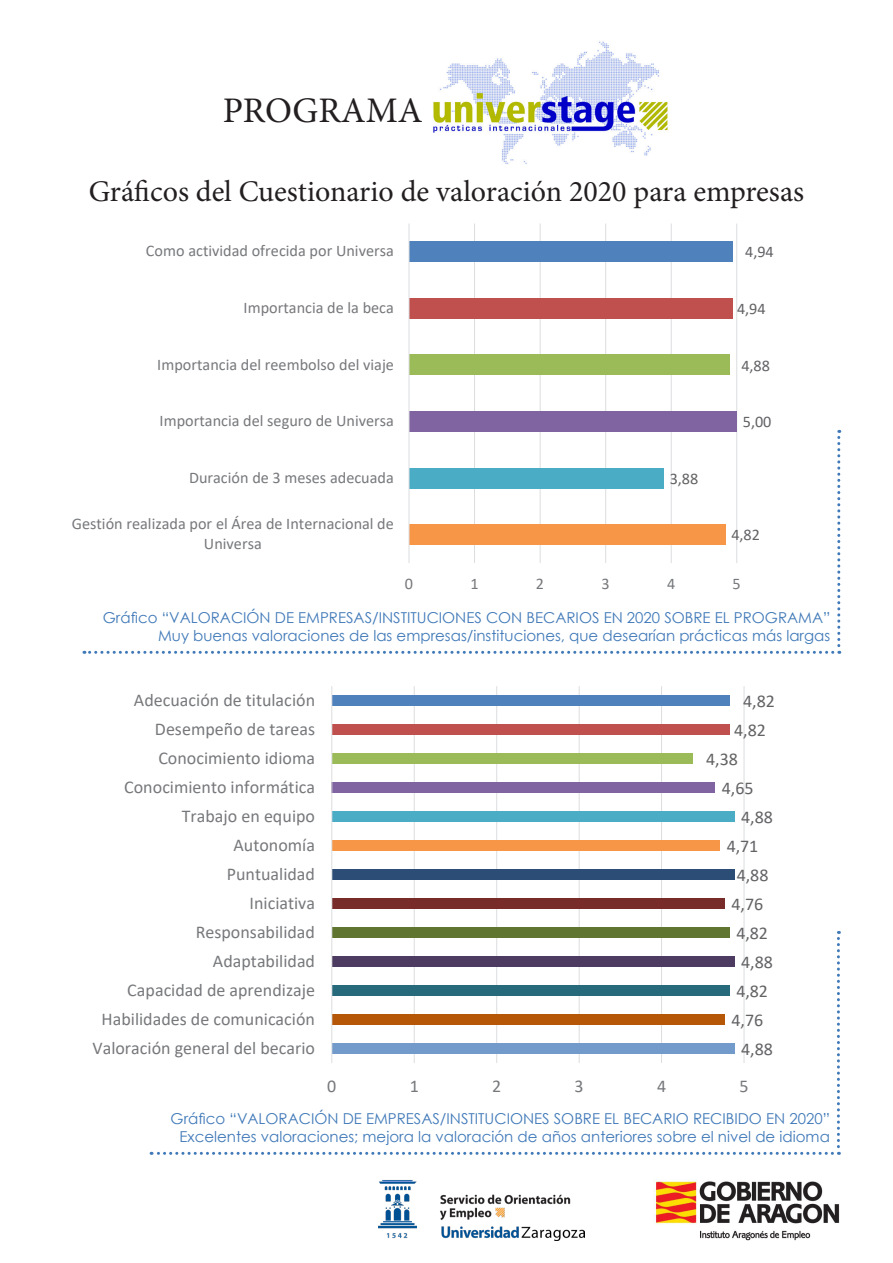
<style>
.page{position:relative;width:893px;height:1263px;background:#fff}
.page>*{position:absolute;margin:0;border:0;box-sizing:border-box;transform-origin:0 0}
.t1{font:36px "Minion Pro";color:#231f20}
.t2{font:30px "Minion Pro";color:#231f20}
.t3{font:18px/29px "Calibri";color:#76787b;text-align:right}
.t4{font:18px "Calibri";letter-spacing:-.005em;color:#636366}
.t5{font:16.2px/19.8px "Calibri";color:#76787b;text-align:center}
.t6{font:16.2px "Calibri";letter-spacing:-.005em;color:#636366}
.Párrafo_de_gráficos{font:15px "Century Gothic";color:#4079b8}
</style>
<div class="page">
<img style="left:378px;top:1180px;width:207px;height:60px">
<img style="left:656px;top:1181px;width:183px;height:59px">
<img style="left:433px;top:41px;width:235px;height:123px">
<hr style="left:414px;top:686px;width:1px;height:377px;background:#dcdddf">
<hr style="left:496px;top:686px;width:1px;height:377px;background:#dcdddf">
<hr style="left:579px;top:686px;width:1px;height:377px;background:#dcdddf">
<hr style="left:661px;top:686px;width:1px;height:377px;background:#dcdddf">
<hr style="left:744px;top:686px;width:1px;height:377px;background:#dcdddf">
<div style="left:332px;top:695px;width:397px;height:11px;background:#4f81bd"></div>
<div style="left:332px;top:724px;width:397px;height:11px;background:#c0504d"></div>
<div style="left:332px;top:753px;width:360px;height:11px;background:#9bbb59"></div>
<div style="left:332px;top:782px;width:383px;height:11px;background:#8064a2"></div>
<div style="left:332px;top:811px;width:402px;height:11px;background:#4bacc6"></div>
<div style="left:332px;top:840px;width:388px;height:11px;background:#f79646"></div>
<div style="left:332px;top:869px;width:402px;height:11px;background:#2c4d75"></div>
<div style="left:332px;top:898px;width:393px;height:11px;background:#772c2a"></div>
<div style="left:332px;top:927px;width:397px;height:11px;background:#5f7530"></div>
<hr style="left:331px;top:686px;width:1px;height:377px;background:#dcdddf">
<svg style="left:151px;top:931px;width:689px;height:224px"></svg>
<hr style="left:474px;top:223px;width:1px;height:340px;background:#dcdddf">
<hr style="left:540px;top:223px;width:1px;height:340px;background:#dcdddf">
<hr style="left:605px;top:223px;width:1px;height:340px;background:#dcdddf">
<hr style="left:671px;top:223px;width:1px;height:340px;background:#dcdddf">
<hr style="left:736px;top:223px;width:1px;height:340px;background:#dcdddf">
<div style="left:409px;top:242px;width:324px;height:20px;background:#4f81bd"></div>
<div style="left:409px;top:298px;width:324px;height:20px;background:#c0504d"></div>
<div style="left:409px;top:355px;width:320px;height:20px;background:#9bbb59"></div>
<div style="left:409px;top:411px;width:328px;height:21px;background:#8064a2"></div>
<hr style="left:409px;top:223px;width:1px;height:340px;background:#dcdddf">
<svg style="left:84px;top:430px;width:756px;height:224px"></svg>
<p class="t1" style="left:223px;top:87px;width:201px">PROGRAMA</p>
<p class="t2" style="left:89px;top:172px;width:717px">Gráficos del Cuestionario de valoración 2020 para empresas</p>
<p class="t5" style="left:146px;top:241px;width:249px">Como actividad ofrecida por Universa</p>
<p class="t5" style="left:244px;top:297px;width:152px">Importancia de la beca</p>
<p class="t6" style="left:745px;top:241px;width:30px">4,94</p>
<p class="t6" style="left:737px;top:297px;width:30px">4,94</p>
<p class="t5" style="left:157px;top:354px;width:238px">Importancia del reembolso del viaje</p>
<p class="t6" style="left:741px;top:354px;width:30px">4,88</p>
<p class="t5" style="left:160px;top:410px;width:236px">Importancia del seguro de Universa</p>
<p class="t6" style="left:743px;top:410px;width:30px">5,00</p>
<p class="t5" style="left:189px;top:467px;width:206px">Duración de 3 meses adecuada</p>
<p class="t5" style="left:72px;top:514px;width:324px">Gestión realizada por el Área de Internacional de<br>Universa</p>
<p class="t6" style="left:670px;top:467px;width:30px">3,88</p>
<p class="t6" style="left:731px;top:524px;width:30px">4,82</p>
<p class="t5" style="left:405px;top:573px;width:10px">0</p>
<p class="t5" style="left:470px;top:573px;width:10px">1</p>
<p class="t5" style="left:536px;top:573px;width:10px">2</p>
<p class="t5" style="left:601px;top:573px;width:10px">3</p>
<p class="t5" style="left:667px;top:573px;width:10px">4</p>
<p class="t5" style="left:733px;top:573px;width:10px">5</p>
<p class="Párrafo_de_gráficos" style="left:103px;top:607px;width:729px">Gráfico “VALORACIÓN DE EMPRESAS/INSTITUCIONES CON BECARIOS EN 2020 SOBRE EL PROGRAMA”</p>
<p class="Párrafo_de_gráficos" style="left:158px;top:625px;width:674px">Muy buenas valoraciones de las empresas/instituciones, que desearían prácticas más largas</p>
<p class="t3" style="left:93px;top:685px;width:224px">Adecuación de titulación<br>Desempeño de tareas<br>Conocimiento idioma<br>Conocimiento informática<br>Trabajo en equipo<br>Autonomía<br>Puntualidad<br>Iniciativa<br>Responsabilidad<br>Adaptabilidad<br>Capacidad de aprendizaje<br>Habilidades de comunicación<br>Valoración general del becario</p>
<p class="t4" style="left:743px;top:688px;width:33px">4,82</p>
<p class="t4" style="left:734px;top:717px;width:33px">4,82</p>
<p class="t4" style="left:706px;top:746px;width:33px">4,38</p>
<p class="t4" style="left:722px;top:775px;width:33px">4,65</p>
<p class="t4" style="left:741px;top:804px;width:33px">4,88</p>
<p class="t4" style="left:727px;top:833px;width:33px">4,71</p>
<p class="t4" style="left:737px;top:862px;width:33px">4,88</p>
<p class="t4" style="left:731px;top:891px;width:33px">4,76</p>
<p class="t4" style="left:736px;top:920px;width:33px">4,82</p>
<p class="t4" style="left:741px;top:949px;width:33px">4,88</p>
<p class="t4" style="left:736px;top:978px;width:33px">4,82</p>
<p class="t4" style="left:731px;top:1007px;width:33px">4,76</p>
<p class="t4" style="left:741px;top:1036px;width:33px">4,88</p>
<p class="t3" style="left:327px;top:1071px;width:11px">0</p>
<p class="t3" style="left:410px;top:1071px;width:11px">1</p>
<p class="t3" style="left:492px;top:1071px;width:11px">2</p>
<p class="t3" style="left:575px;top:1071px;width:11px">3</p>
<p class="t3" style="left:657px;top:1071px;width:11px">4</p>
<p class="t3" style="left:739px;top:1071px;width:11px">5</p>
<p class="Párrafo_de_gráficos" style="left:171px;top:1108px;width:661px">Gráfico “VALORACIÓN DE EMPRESAS/INSTITUCIONES SOBRE EL BECARIO RECIBIDO EN 2020”</p>
<p class="Párrafo_de_gráficos" style="left:179px;top:1126px;width:652px">Excelentes valoraciones; mejora la valoración de años anteriores sobre el nivel de idioma</p>
</div>
